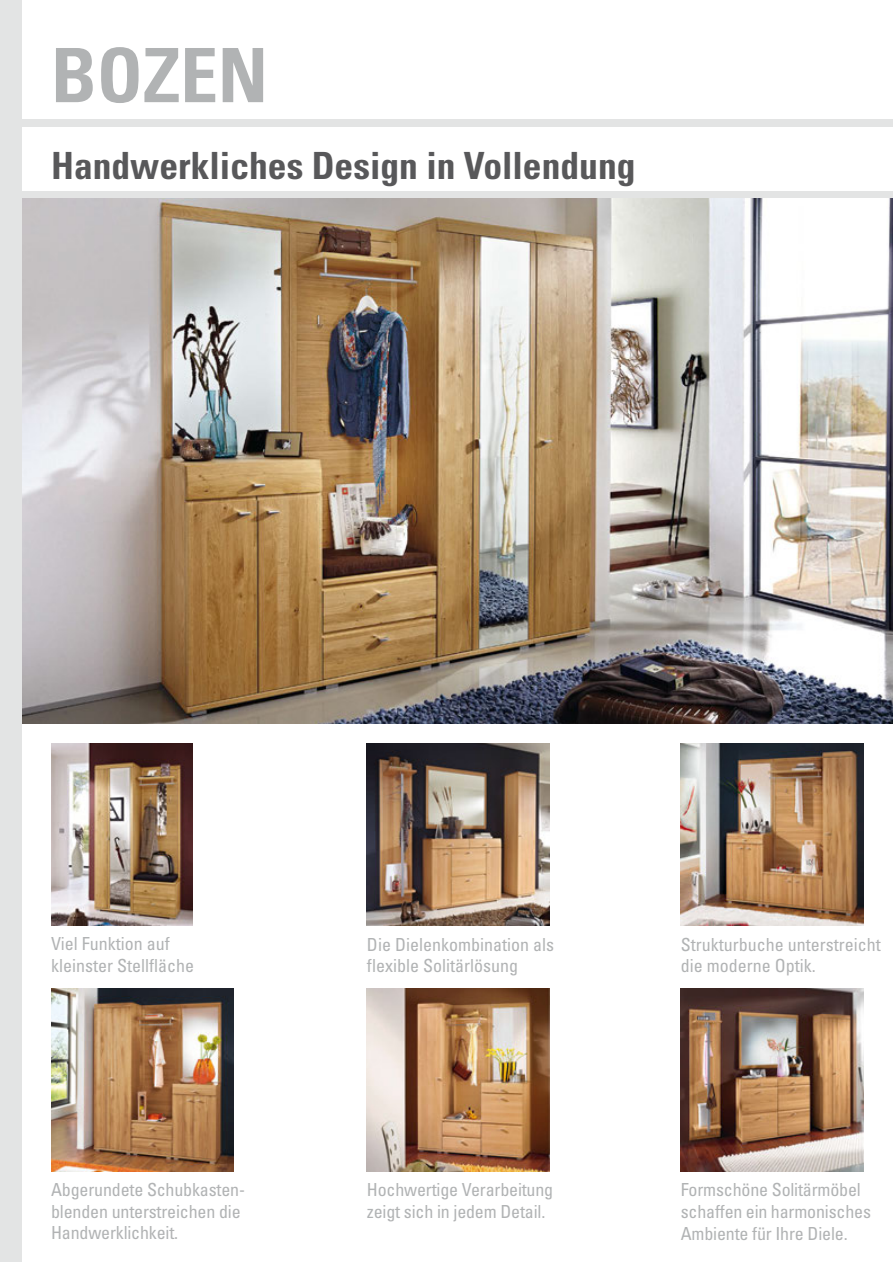
<style>
.page{position:relative;width:893px;height:1262px;background:#fff}
.page>*{position:absolute;margin:0;border:0;box-sizing:border-box;transform-origin:0 0}
.t1{font:700 condensed 75px "Univers";color:#b1b3b4}
.t2{font:700 condensed 37.5px "Univers";color:#58585a}
.t3{font:condensed 18px/21.6px "Univers";letter-spacing:-.01em;color:#b1b3b4}
</style>
<div class="page">
<img style="left:367px;top:743px;width:182px;height:182px">
<img style="left:51px;top:988px;width:182px;height:183px">
<img style="left:680px;top:988px;width:182px;height:183px">
<div style="left:4px;top:119px;width:888px;height:7px;background:#e3e4e4"></div>
<img style="left:21px;top:198px;width:871px;height:525px">
<div style="left:20px;top:191px;width:872px;height:7px;background:#e3e4e4"></div>
<img style="left:51px;top:743px;width:142px;height:182px">
<img style="left:680px;top:743px;width:182px;height:182px">
<img style="left:367px;top:988px;width:182px;height:183px">
<div style="left:0;top:0;width:21px;height:1261px;background:#e3e4e4"></div>
<h1 class="t1" style="left:51px;top:29px;width:218px">BOZEN</h1>
<h2 class="t2" style="left:51px;top:142px;width:586px">Handwerkliches Design in Vollendung</h2>
<p class="t3" style="left:51px;top:932px;width:144px">Viel Funktion auf kleinster Stellfläche</p>
<p class="t3" style="left:367px;top:933px;width:188px">Die Dielenkombination als flexible Solitärlösung</p>
<p class="t3" style="left:680px;top:933px;width:201px">Strukturbuche unterstreicht die moderne Optik.</p>
<p class="t3" style="left:51px;top:1178px;width:195px">Abgerundete Schubkasten&shy;blenden unterstreichen die<br>Handwerklichkeit.</p>
<p class="t3" style="left:680px;top:1178px;width:192px">Formschöne Solitärmöbel schaffen ein harmonisches<br>Ambiente für Ihre Diele.</p>
<p class="t3" style="left:367px;top:1178px;width:188px">Hochwertige Verarbeitung zeigt sich in jedem Detail.</p>
</div>
